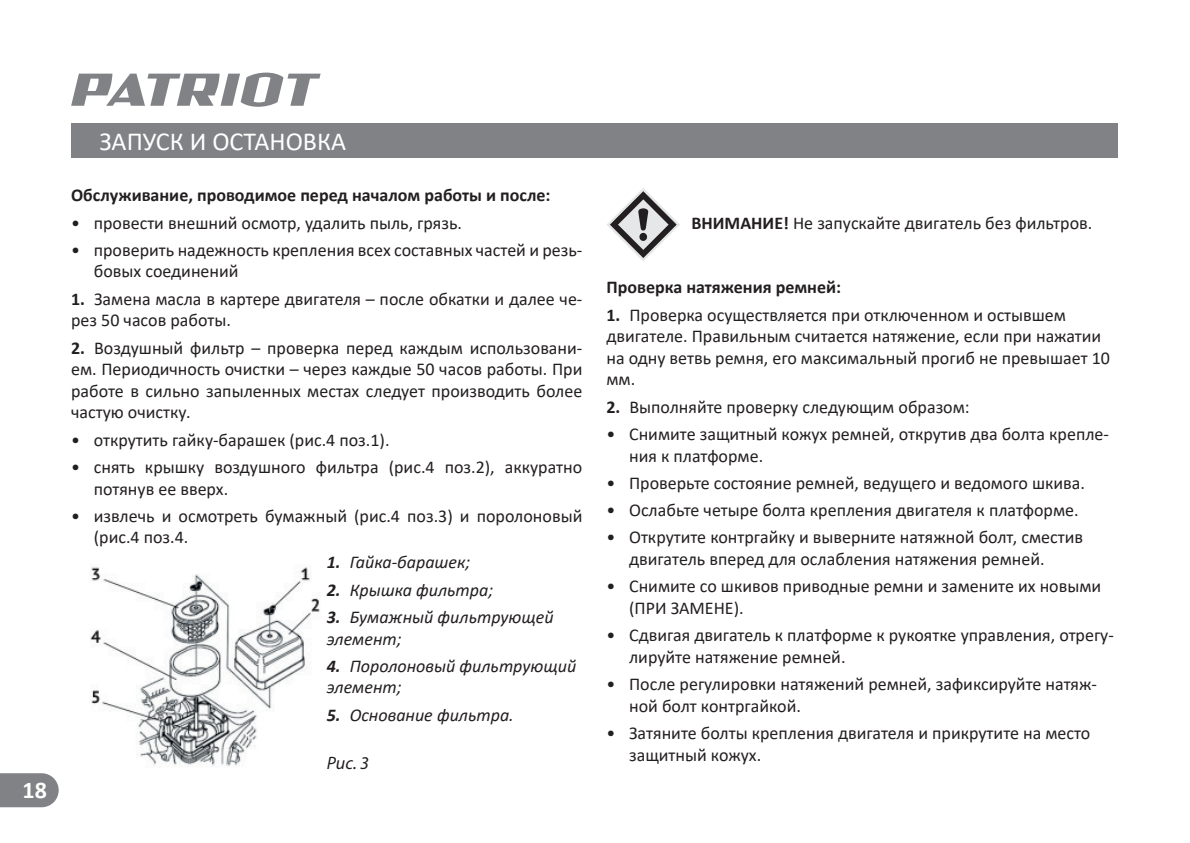
<style>
.page{position:relative;width:1190px;height:843px;background:#fff}
.page>*{position:absolute;margin:0;border:0;box-sizing:border-box;transform-origin:0 0}
.t1{font:26px "Calibri";color:#fff}
.t2{font:700 24px "Calibri";color:#fff}
.t3{font:18px/21.6px "Calibri";color:#231f20}
.t4{font:italic 18px/21.6px "Calibri";color:#231f20}
.t5{font:700 18px "Calibri";color:#231f20}
.t6{font:italic 18px "Myriad Pro";color:#231f20}
.s1{font-weight:700}
</style>
<div class="page">
<svg style="left:71px;top:73px;width:250px;height:34px"></svg>
<div style="left:71px;top:123px;width:1047px;height:34px;background:#808285"></div>
<svg style="left:0;top:773px;width:59px;height:34px;background:#898b8d"></svg>
<img style="left:90px;top:567px;width:230px;height:200px">
<svg style="left:607px;top:188px;width:73px;height:73px"></svg>
<h2 class="t2" style="left:23px;top:773px;width:26px">18</h2>
<h1 class="t1" style="left:99px;top:123px;width:248px">ЗАПУСК И ОСТАНОВКА</h1>
<p class="t5" style="left:71px;top:183px;width:481px">Обслуживание, проводимое перед началом работы и после:</p>
<p class="t3" style="left:71px;top:211px;width:392px">• провести внешний осмотр, удалить пыль, грязь.</p>
<p class="t3" style="left:94px;top:239px;width:490px;text-indent:-23px">• проверить надежность крепления всех составных частей и резь&shy;бовых соединений</p>
<p class="t3" style="left:71px;top:287px;width:513px"><span class="s1">1.</span> Замена масла в картере двигателя – после обкатки и далее че&shy;рез 50 часов работы.</p>
<p class="t3" style="left:71px;top:336px;width:513px;text-align:justify"><span class="s1">2.</span> Воздушный фильтр – проверка перед каждым использовани&shy;ем. Периодичность очистки – через каждые 50 часов работы. При работе в сильно запыленных местах следует производить более частую очистку.</p>
<p class="t3" style="left:71px;top:428px;width:320px">• открутить гайку-барашек (рис.4 поз.1).</p>
<p class="t3" style="left:94px;top:456px;width:490px;text-indent:-23px">• снять крышку воздушного фильтра (рис.4 поз.2), аккуратно потянув ее вверх.</p>
<p class="t3" style="left:94px;top:504px;width:490px;text-indent:-23px">• извлечь и осмотреть бумажный (рис.4 поз.3) и поролоновый (рис.4 поз.4.</p>
<p class="t4" style="left:327px;top:551px;width:145px"><span class="s1">1.</span> Гайка-барашек;</p>
<p class="t4" style="left:327px;top:578px;width:168px"><span class="s1">2.</span> Крышка фильтра;</p>
<p class="t4" style="left:327px;top:605px;width:228px"><span class="s1">3.</span> Бумажный фильтрующей элемент;</p>
<p class="t4" style="left:327px;top:654px;width:251px"><span class="s1">4.</span> Поролоновый фильтрующий элемент;</p>
<p class="t4" style="left:327px;top:703px;width:188px"><span class="s1">5.</span> Основание фильтра.</p>
<p class="t6" style="left:327px;top:752px;width:44px">Рис. 3</p>
<p class="t3" style="left:691px;top:211px;width:402px"><span class="s1">ВНИМАНИЕ!</span> Не запускайте двигатель без фильтров.</p>
<p class="t5" style="left:606px;top:275px;width:236px">Проверка натяжения ремней:</p>
<p class="t3" style="left:606px;top:303px;width:505px"><span class="s1">1.</span> Проверка осуществляется при отключенном и остывшем двигателе. Правильным считается натяжение, если при нажатии на одну ветвь ремня, его максимальный прогиб не превышает 10 мм.</p>
<p class="t3" style="left:606px;top:395px;width:365px"><span class="s1">2.</span> Выполняйте проверку следующим образом:</p>
<p class="t3" style="left:629px;top:423px;width:481px;text-indent:-23px">• Снимите защитный кожух ремней, открутив два болта крепле&shy;ния к платформе.</p>
<p class="t3" style="left:606px;top:472px;width:480px">• Проверьте состояние ремней, ведущего и ведомого шкива.</p>
<p class="t3" style="left:606px;top:499px;width:474px">• Ослабьте четыре болта крепления двигателя к платформе.</p>
<p class="t3" style="left:629px;top:526px;width:455px;text-indent:-23px">• Открутите контргайку и выверните натяжной болт, сместив двигатель вперед для ослабления натяжения ремней.</p>
<p class="t3" style="left:629px;top:575px;width:474px;text-indent:-23px">• Снимите со шкивов приводные ремни и замените их новыми (ПРИ ЗАМЕНЕ).</p>
<p class="t3" style="left:629px;top:624px;width:486px;text-indent:-23px">• Сдвигая двигатель к платформе к рукоятке управления, отрегу&shy;лируйте натяжение ремней.</p>
<p class="t3" style="left:629px;top:673px;width:469px;text-indent:-23px">• После регулировки натяжений ремней, зафиксируйте натяж&shy;ной болт контргайкой.</p>
<p class="t3" style="left:629px;top:722px;width:463px;text-indent:-23px">• Затяните болты крепления двигателя и прикрутите на место защитный кожух.</p>
</div>
